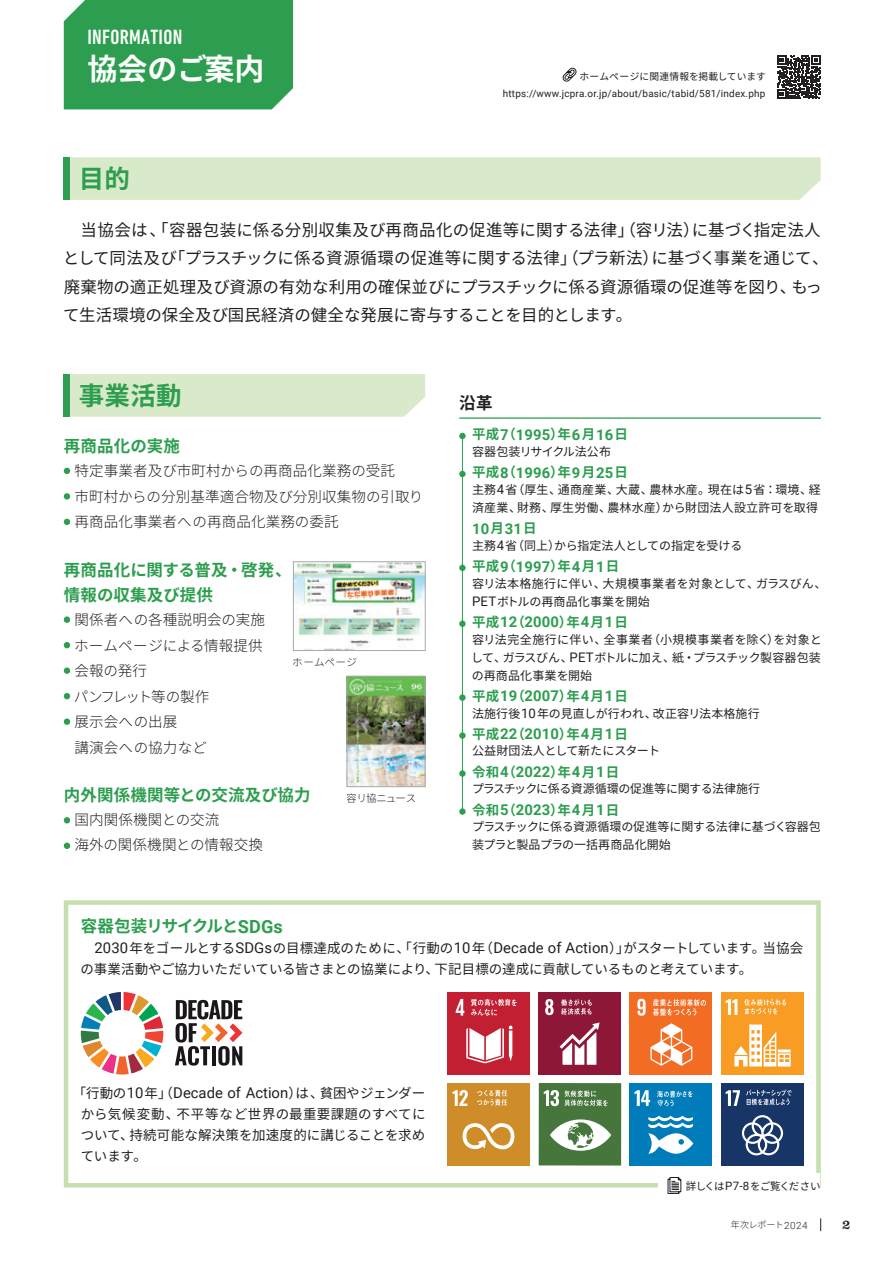
<style>
.page{position:relative;width:893px;height:1263px;background:#fff}
.page>*{position:absolute;margin:0;border:0;box-sizing:border-box;transform-origin:0 0}
.t1{font:700 30px "Noto Sans CJ Kjp";color:#fff}
.t2{font:700 25.5px "Noto Sans CJ Kjp";letter-spacing:.015em;color:#2d9e4f}
.t3{font:500 condensed 21px "DIN Next LT Pro";letter-spacing:.015em;color:#fff}
.t4{font:16.5px/28.5px "Noto Sans CJ Kjp";color:#231f20}
.t5{font:700 16.5px/25.5px "Noto Sans CJ Kjp";letter-spacing:.01em;color:#2d9e4f}
.t6{font:700 16.5px "Noto Sans CJ Kjp";letter-spacing:-.055em;color:#2d9e4f}
.t7{font:700 16.5px "Noto Sans CJ Kjp";color:#231f20}
.t8{font:700 14.85px "Roboto";letter-spacing:.015em;color:#2d9e4f}
.t9{font:300 14.55px/25.5px "Noto Sans CJ Kjp";letter-spacing:.01em;color:#231f20}
.t10{font:13.5px/21px "Noto Sans CJ Kjp";color:#231f20;text-align:justify}
.t11{font:700 13.5px "Noto Sans CJ Kjp";color:#2d9e4f}
.t12{font:13.5px "Clarendon LT Std";color:#231f20}
.t13{font:12px/18px "Noto Sans CJ Kjp";color:#231f20}
.t14{font:12px "Noto Sans CJ Kjp";letter-spacing:-.025em;color:#231f20}
.t15{font:10.5px "Noto Sans CJ Kjp";letter-spacing:-.06em;color:#231f20}
.t16{font:300 10.5px "Noto Sans CJ Kjp";letter-spacing:-.065em;color:#231f20}
.t17{font:300 10.5px "Noto Sans CJ Kjp";letter-spacing:-.02em;color:#231f20}
.t18{font:9.9px "Roboto";letter-spacing:.025em;color:#231f20}
.t19{font:9.75px "Noto Sans CJ Kjp";letter-spacing:.015em;color:#231f20}
.t20{font:300 9px "Noto Sans CJ Kjp";letter-spacing:-.03em;color:#231f20}
.s1{font-family:"Noto Sans CJ Kjp";font-size:13.5px}
.s2{font-family:"Roboto";font-size:13.2px}
.s3{font-family:"Roboto";font-size:14.85px}
.s4{font-family:"Roboto";font-size:18.15px}
.s5{font-family:"Roboto";font-size:11.55px}
.s6{font-family:"Roboto";font-size:9.9px}
</style>
<div class="page">
<svg style="left:777px;top:55px;width:44px;height:44px"></svg>
<div style="left:64px;top:0;width:229px;height:109px;background:#2d9e4f"></div>
<div style="left:70px;top:157px;width:751px;height:43px;background:#d9eaca"></div>
<div style="left:70px;top:374px;width:355px;height:43px;background:#d9eaca"></div>
<div style="left:64px;top:157px;width:6px;height:43px;background:#2d9e4f"></div>
<div style="left:64px;top:374px;width:6px;height:43px;background:#2d9e4f"></div>
<div style="left:64px;top:900px;width:757px;height:287px;border:4px solid #c5e0ae"></div>
<svg style="left:64px;top:468px;width:6px;height:6px"></svg>
<div style="left:64px;top:493px;width:6px;height:7px;background:#2d9e4f;border-radius:50%"></div>
<svg style="left:64px;top:519px;width:6px;height:6px"></svg>
<div style="left:64px;top:616px;width:6px;height:7px;background:#2d9e4f;border-radius:50%"></div>
<svg style="left:64px;top:642px;width:6px;height:6px"></svg>
<div style="left:64px;top:667px;width:6px;height:7px;background:#2d9e4f;border-radius:50%"></div>
<svg style="left:64px;top:693px;width:6px;height:6px"></svg>
<div style="left:64px;top:718px;width:6px;height:7px;background:#2d9e4f;border-radius:50%"></div>
<svg style="left:64px;top:817px;width:6px;height:6px"></svg>
<svg style="left:64px;top:843px;width:6px;height:6px"></svg>
<svg style="left:562px;top:67px;width:15px;height:15px"></svg>
<hr style="left:462px;top:437px;width:1px;height:375px;background:#2d9e4f">
<hr style="left:459px;top:417px;width:362px;height:2px;background:#2d9e4f">
<div style="left:459px;top:433px;width:7px;height:6px;background:#2d9e4f;border-radius:50%"></div>
<div style="left:459px;top:471px;width:7px;height:6px;background:#2d9e4f;border-radius:50%"></div>
<div style="left:459px;top:565px;width:7px;height:6px;background:#2d9e4f;border-radius:50%"></div>
<div style="left:459px;top:620px;width:7px;height:7px;background:#2d9e4f;border-radius:50%"></div>
<svg style="left:459px;top:694px;width:7px;height:7px"></svg>
<svg style="left:459px;top:732px;width:7px;height:7px"></svg>
<svg style="left:459px;top:770px;width:7px;height:7px"></svg>
<svg style="left:459px;top:808px;width:7px;height:7px"></svg>
<div style="left:659px;top:1173px;width:161px;height:26px;background:#fff"></div>
<svg style="left:667px;top:1177px;width:15px;height:17px"></svg>
<svg style="left:81px;top:992px;width:82px;height:82px"></svg>
<svg style="left:175px;top:1000px;width:67px;height:66px"></svg>
<img style="left:349px;top:678px;width:74px;height:107px">
<div style="left:347px;top:676px;width:78px;height:111px;border:1px solid #a8a9ad"></div>
<img style="left:295px;top:563px;width:128px;height:86px">
<div style="left:293px;top:561px;width:132px;height:90px;border:1px solid #a8a9ad"></div>
<div style="left:539px;top:992px;width:82px;height:82px;background:#8e1737"></div>
<svg style="left:545px;top:999px;width:9px;height:16px"></svg>
<svg style="left:560px;top:1022px;width:39px;height:43px"></svg>
<svg style="left:561px;top:999px;width:31px;height:16px"></svg>
<div style="left:721px;top:992px;width:82px;height:82px;background:#f89c24"></div>
<svg style="left:726px;top:999px;width:11px;height:16px"></svg>
<svg style="left:734px;top:1024px;width:57px;height:42px"></svg>
<svg style="left:744px;top:999px;width:42px;height:15px"></svg>
<div style="left:448px;top:1083px;width:82px;height:82px;background:#cf8d29"></div>
<svg style="left:452px;top:1090px;width:16px;height:16px"></svg>
<svg style="left:463px;top:1123px;width:51px;height:27px"></svg>
<svg style="left:477px;top:1090px;width:30px;height:16px"></svg>
<div style="left:539px;top:1083px;width:82px;height:82px;background:#46763b"></div>
<svg style="left:550px;top:1119px;width:61px;height:32px"></svg>
<svg style="left:544px;top:1090px;width:64px;height:16px"></svg>
<div style="left:630px;top:1083px;width:82px;height:82px;background:#007cbb"></div>
<svg style="left:634px;top:1090px;width:16px;height:16px"></svg>
<svg style="left:648px;top:1116px;width:45px;height:38px"></svg>
<svg style="left:657px;top:1091px;width:36px;height:15px"></svg>
<div style="left:721px;top:1083px;width:82px;height:82px;background:#183567"></div>
<svg style="left:726px;top:1090px;width:14px;height:16px"></svg>
<svg style="left:742px;top:1115px;width:41px;height:40px"></svg>
<svg style="left:746px;top:1089px;width:46px;height:16px"></svg>
<div style="left:630px;top:992px;width:82px;height:82px;background:#f36c24"></div>
<svg style="left:650px;top:1023px;width:42px;height:43px"></svg>
<svg style="left:637px;top:999px;width:9px;height:17px"></svg>
<svg style="left:653px;top:999px;width:53px;height:16px"></svg>
<div style="left:448px;top:992px;width:82px;height:82px;background:#c21f32"></div>
<svg style="left:466px;top:1025px;width:46px;height:38px"></svg>
<svg style="left:456px;top:999px;width:8px;height:16px"></svg>
<svg style="left:471px;top:999px;width:46px;height:17px"></svg>
<svg style="left:820px;top:1218px;width:1px;height:13px"></svg>
<h3 class="t3" style="left:87px;top:25px;width:96px">INFORMATION</h3>
<h1 class="t1" style="left:87px;top:53px;width:179px">協会のご案内</h1>
<h2 class="t2" style="left:79px;top:165px;width:53px">目的</h2>
<p class="t19" style="left:579px;top:71px;width:188px">ホームページに関連情報を掲載しています</p>
<p class="t18" style="left:503px;top:86px;width:264px">https://www.jcpra.or.jp/about/basic/tabid/581/index.php</p>
<h3 class="t4" style="left:63px;top:216px;width:767px">　当協会は、「容器包装に係る分別収集及び再商品化の促進等に関する法律」（容リ法）に基づく指定法人として同法及び「プラスチックに係る資源循環の促進等に関する法律」（プラ新法）に基づく事業を通じて、廃棄物の適正処理及び資源の有効な利用の確保並びにプラスチックに係る資源循環の促進等を図り、もって生活環境の保全及び国民経済の健全な発展に寄与することを目的とします。</h3>
<h2 class="t2" style="left:79px;top:381px;width:105px">事業活動</h2>
<h3 class="t5" style="left:64px;top:434px;width:118px">再商品化の実施</h3>
<p class="t9" style="left:74px;top:458px;width:351px">特定事業者及び市町村からの再商品化業務の受託<br>市町村からの分別基準適合物及び分別収集物の引取り再商品化事業者への再商品化業務の委託</p>
<h3 class="t5" style="left:64px;top:557px;width:229px">再商品化に関する普及・啓発、情報の収集及び提供</h3>
<p class="t9" style="left:74px;top:607px;width:193px">関係者への各種説明会の実施ホームページによる情報提供会報の発行<br>パンフレット等の製作<br>展示会への出展<br>講演会への協力など</p>
<h3 class="t5" style="left:64px;top:783px;width:249px">内外関係機関等との交流及び協力</h3>
<p class="t9" style="left:74px;top:807px;width:190px">国内関係機関との交流<br>海外の関係機関との情報交換</p>
<p class="t17" style="left:293px;top:657px;width:66px">ホームページ</p>
<p class="t16" style="left:347px;top:793px;width:71px">容リ協ニュース</p>
<h3 class="t7" style="left:459px;top:394px;width:35px">沿革</h3>
<p class="t8" style="left:472px;top:424px;width:158px"><span class="s1">平成</span>7<span class="s1">（</span>1995<span class="s1">）年</span>6<span class="s1">月</span>16<span class="s1">日</span></p>
<p class="t13" style="left:472px;top:443px;width:141px">容器包装リサイクル法公布</p>
<p class="t8" style="left:472px;top:462px;width:158px"><span class="s1">平成</span>8<span class="s1">（</span>1996<span class="s1">）年</span>9<span class="s1">月</span>25<span class="s1">日</span></p>
<p class="t13" style="left:472px;top:481px;width:350px">主務<span class="s2">4</span>省（厚生、通商産業、大蔵、農林水産。現在は<span class="s2">5</span>省：環境、経済産業、財務、厚生労働、農林水産）から財団法人設立許可を取得</p>
<p class="t8" style="left:472px;top:518px;width:66px">10<span class="s1">月</span>31<span class="s1">日</span></p>
<p class="t13" style="left:472px;top:537px;width:272px">主務<span class="s2">4</span>省（同上）から指定法人としての指定を受ける</p>
<p class="t11" style="left:472px;top:559px;width:149px">平成<span class="s3">9</span>（<span class="s3">1997</span>）年<span class="s3">4</span>月<span class="s3">1</span>日</p>
<p class="t13" style="left:472px;top:575px;width:356px">容リ法本格施行に伴い、大規模事業者を対象として、ガラスびん、<br><span class="s2">PET</span>ボトルの再商品化事業を開始</p>
<p class="t8" style="left:472px;top:612px;width:158px"><span class="s1">平成</span>12<span class="s1">（</span>2000<span class="s1">）年</span>4<span class="s1">月</span>1<span class="s1">日</span></p>
<p class="t13" style="left:471px;top:630px;width:352px;text-align:justify">容リ法完全施行に伴い、全事業者（小規模事業者を除く）を対象として、ガラスびん、<span class="s2">PET</span>ボトルに加え、紙・プラスチック製容器包装の再商品化事業を開始</p>
<p class="t8" style="left:472px;top:686px;width:158px"><span class="s1">平成</span>19<span class="s1">（</span>2007<span class="s1">）年</span>4<span class="s1">月</span>1<span class="s1">日</span></p>
<p class="t13" style="left:472px;top:704px;width:289px">法施行後<span class="s2">10</span>年の見直しが行われ、改正容リ法本格施行</p>
<p class="t8" style="left:472px;top:724px;width:158px"><span class="s1">平成</span>22<span class="s1">（</span>2010<span class="s1">）年</span>4<span class="s1">月</span>1<span class="s1">日</span></p>
<p class="t13" style="left:472px;top:742px;width:190px">公益財団法人として新たにスタート</p>
<p class="t11" style="left:472px;top:764px;width:149px">令和<span class="s3">4</span>（<span class="s3">2022</span>）年<span class="s3">4</span>月<span class="s3">1</span>日</p>
<p class="t14" style="left:472px;top:782px;width:289px">プラスチックに係る資源循環の促進等に関する法律施行</p>
<p class="t11" style="left:472px;top:802px;width:149px">令和<span class="s3">5</span>（<span class="s3">2023</span>）年<span class="s3">4</span>月<span class="s3">1</span>日</p>
<p class="t13" style="left:472px;top:818px;width:350px">プラスチックに係る資源循環の促進等に関する法律に基づく容器包装プラと製品プラの一括再商品化開始</p>
<h3 class="t6" style="left:81px;top:917px;width:204px">容器包装リサイクルと<span class="s4">SDGs</span></h3>
<p class="t10" style="left:81px;top:937px;width:724px;text-indent:14px"><span class="s3">2030</span>年をゴールとする<span class="s3">SDGs</span>の目標達成のために、「行動の<span class="s3">10</span>年（<span class="s3">Decade of Action</span>）」がスタートしています。当協会の事業活動やご協力いただいている皆さまとの協業により、下記目標の達成に貢献しているものと考えています。</p>
<p class="t10" style="left:80px;top:1083px;width:347px;text-indent:-8px">「行動の<span class="s3">10</span>年」（<span class="s3">Decade of Action</span>）は、貧困やジェンダーから気候変動、不平等など世界の最重要課題のすべてについて、持続可能な解決策を加速度的に講じることを求めています。</p>
<p class="t15" style="left:686px;top:1180px;width:136px">詳しくは<span class="s5">P7-8</span>をご覧ください</p>
<p class="t20" style="left:731px;top:1220px;width:78px">年次レポート<span class="s6">2024</span></p>
<p class="t12" style="left:842px;top:1216px;width:10px">2</p>
</div>
